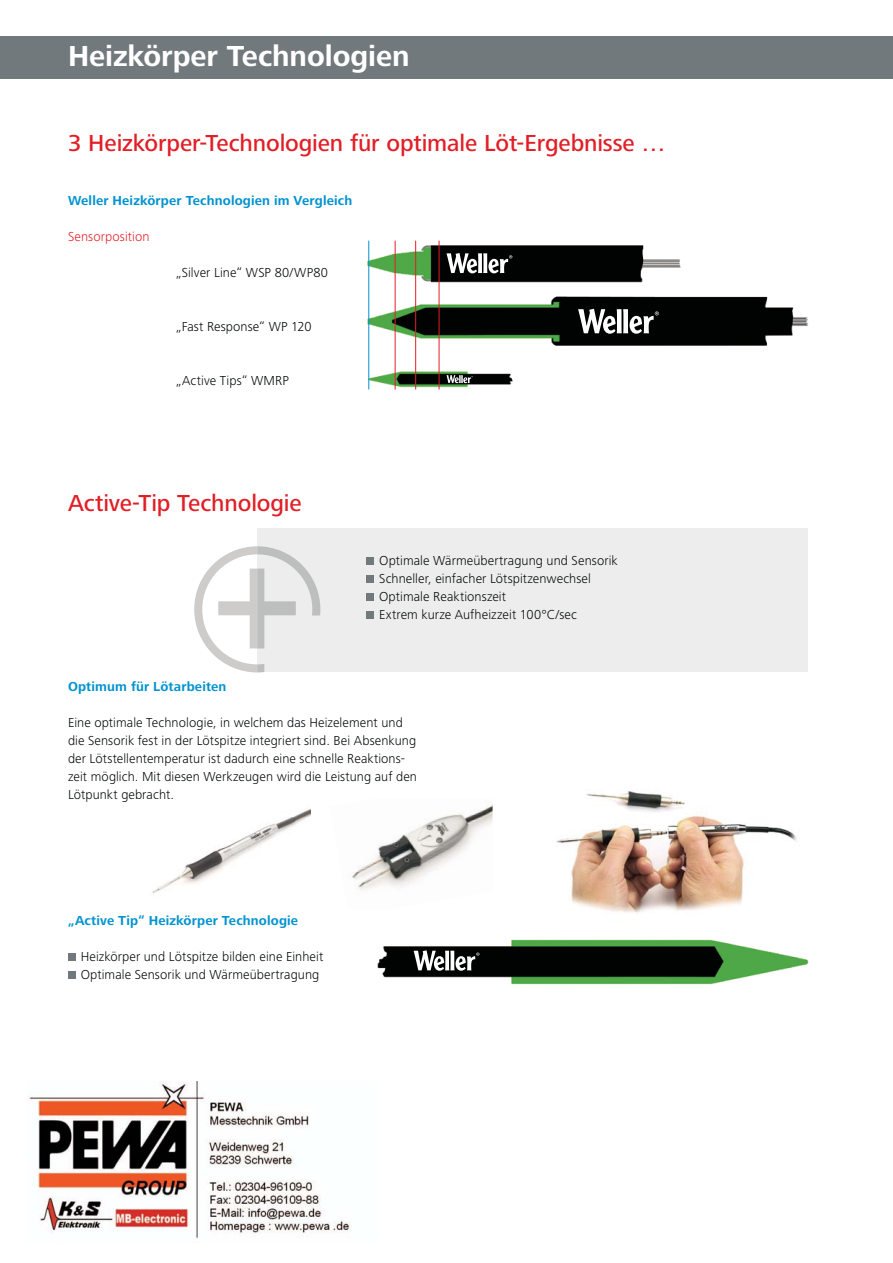
<style>
.page{position:relative;width:893px;height:1263px;background:#fff}
.page>*{position:absolute;margin:0;border:0;box-sizing:border-box;transform-origin:0 0}
.t1{font:700 30px "Frutiger Next LT";color:#fff}
.t2{font:500 24px "Frutiger Next LT";letter-spacing:-.005em;color:#e21e26}
.t3{font:300 13.5px/18px "Frutiger Next LT";letter-spacing:.005em;color:#040809}
.t4{font:700 13.5px "Frutiger Next LT";letter-spacing:.01em;color:#0393d0}
.t5{font:300 13.5px "Frutiger Next LT";letter-spacing:.01em;color:#e21e26}
</style>
<div class="page">
<div style="left:0;top:36px;width:893px;height:43px;background:#72797d"></div>
<img style="left:352px;top:805px;width:141px;height:86px">
<img style="left:556px;top:791px;width:241px;height:122px">
<div style="left:68px;top:954px;width:7px;height:7px;background:#72797d"></div>
<div style="left:68px;top:972px;width:7px;height:7px;background:#72797d"></div>
<div style="left:257px;top:529px;width:551px;height:143px;background:#ededed"></div>
<div style="left:366px;top:558px;width:7px;height:7px;background:#72797d"></div>
<div style="left:366px;top:576px;width:7px;height:7px;background:#72797d"></div>
<div style="left:366px;top:594px;width:7px;height:7px;background:#72797d"></div>
<div style="left:366px;top:612px;width:7px;height:7px;background:#72797d"></div>
<svg style="left:194px;top:546px;width:126px;height:126px"></svg>
<img style="left:369px;top:370px;width:144px;height:18px">
<img style="left:367px;top:294px;width:441px;height:60px">
<img style="left:367px;top:240px;width:314px;height:54px">
<hr style="left:368px;top:241px;width:1px;height:148px;background:#0393d0">
<hr style="left:395px;top:241px;width:1px;height:148px;background:#e21e26">
<hr style="left:415px;top:241px;width:1px;height:148px;background:#e21e26">
<hr style="left:439px;top:241px;width:1px;height:148px;background:#e21e26">
<img style="left:377px;top:939px;width:432px;height:46px">
<img style="left:152px;top:809px;width:158px;height:84px">
<svg style="left:578px;top:309px;width:81px;height:25px"></svg>
<svg style="left:446px;top:253px;width:66px;height:20px"></svg>
<svg style="left:414px;top:950px;width:65px;height:21px"></svg>
<svg style="left:446px;top:375px;width:27px;height:8px"></svg>
<img style="left:29px;top:1081px;width:321px;height:158px">
<h1 class="t1" style="left:68px;top:38px;width:343px">Heizkörper Technologien</h1>
<h2 class="t2" style="left:68px;top:128px;width:599px">3 Heizkörper-Technologien für optimale Löt-Ergebnisse …</h2>
<p class="t4" style="left:68px;top:192px;width:286px">Weller Heizkörper Technologien im Vergleich</p>
<p class="t5" style="left:68px;top:231px;width:83px">Sensorposition</p>
<p class="t3" style="left:176px;top:264px;width:153px">„Silver Line“ WSP 80/WP80</p>
<p class="t3" style="left:176px;top:318px;width:137px">„Fast Response“ WP 120</p>
<p class="t3" style="left:176px;top:372px;width:114px">„Active Tips“ WMRP</p>
<h2 class="t2" style="left:68px;top:488px;width:235px">Active-Tip Technologie</h2>
<p class="t3" style="left:379px;top:552px;width:240px">Optimale Wärmeübertragung und Sensorik Schneller, einfacher Lötspitzenwechsel Optimale Reaktionszeit<br>Extrem kurze Aufheizzeit 100°C/sec</p>
<p class="t4" style="left:68px;top:678px;width:160px">Optimum für Lötarbeiten</p>
<p class="t3" style="left:68px;top:714px;width:350px">Eine optimale Technologie, in welchem das Heizelement und die Sensorik fest in der Lötspitze integriert sind. Bei Absenkung der Lötstellentemperatur ist dadurch eine schnelle Reaktions&shy;zeit möglich. Mit diesen Werkzeugen wird die Leistung auf den Lötpunkt gebracht.</p>
<p class="t4" style="left:68px;top:912px;width:232px">„Active Tip“ Heizkörper Technologie</p>
<p class="t3" style="left:81px;top:948px;width:244px">Heizkörper und Lötspitze bilden eine Einheit<br>Optimale Sensorik und Wärmeübertragung</p>
</div>
